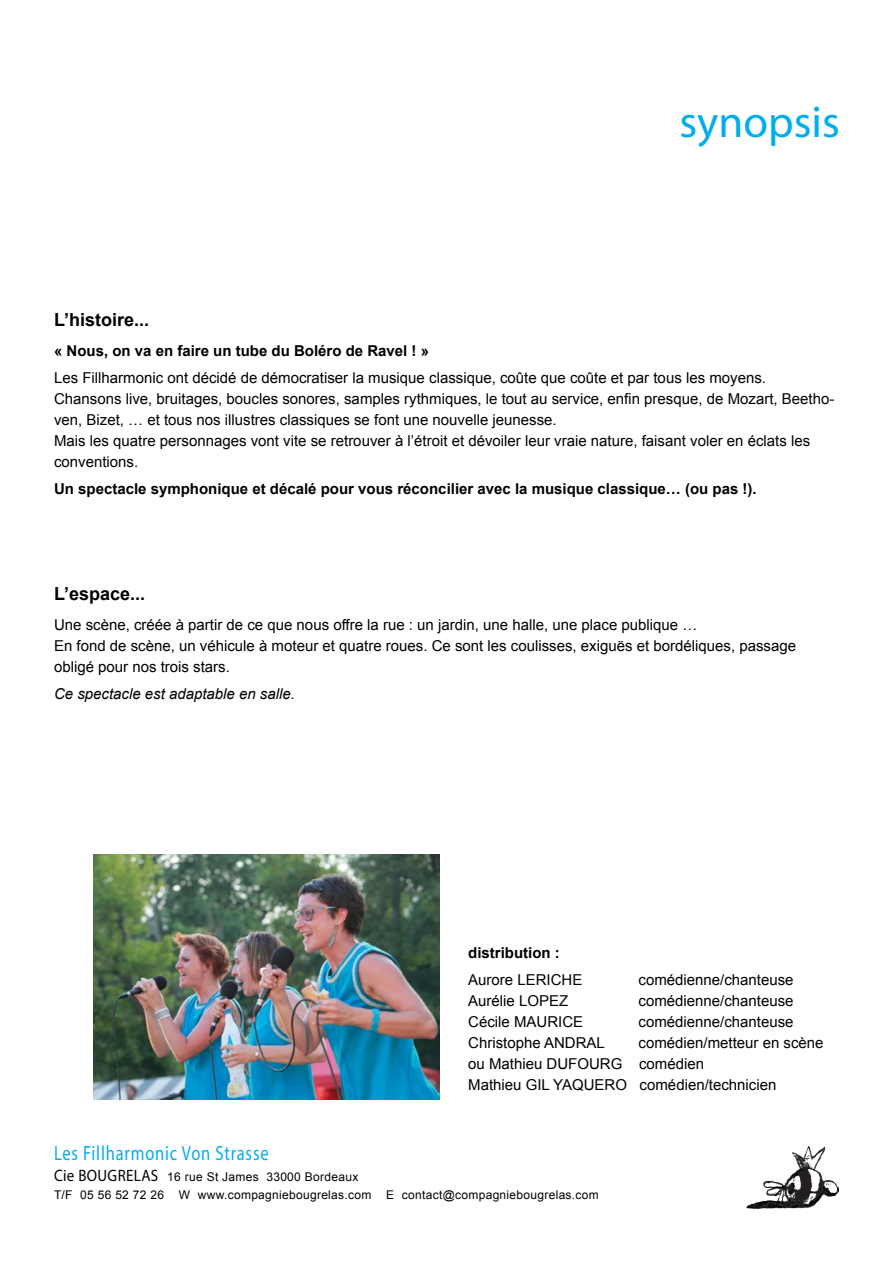
<style>
.page{position:relative;width:893px;height:1263px;background:#fff}
.page>*{position:absolute;margin:0;border:0;box-sizing:border-box;transform-origin:0 0}
.t1{font:45px "Myriad Pro";color:#00aeef}
.t2{font:20.7px "Myriad Pro";letter-spacing:.05em;color:#00aeef;scale:.8 1}
.t3{font:700 18px "Arial";color:#000}
.t4{font:15px/21px "Arial";color:#000}
.t5{font:700 15px "Arial";color:#000}
.t6{font:italic 15px "Arial";color:#000}
.t7{font:12px/18px "Arial";letter-spacing:.025em;color:#000}
.s1{font-family:"Myriad Pro";font-size:16.5px}
</style>
<div class="page">
<img style="left:746px;top:1146px;width:93px;height:63px">
<img style="left:94px;top:855px;width:346px;height:245px">
<h1 class="t1" style="left:679px;top:94px;width:162px">synopsis</h1>
<p class="t3" style="left:54px;top:307px;width:97px">L’histoire...</p>
<p class="t5" style="left:54px;top:340px;width:377px">« Nous, on va en faire un tube du Boléro de Ravel ! »</p>
<p class="t4" style="left:54px;top:367px;width:782px">Les Fillharmonic ont décidé de démocratiser la musique classique, coûte que coûte et par tous les moyens.<br>Chansons live, bruitages, boucles sonores, samples rythmiques, le tout au service, enfin presque, de Mozart, Beetho&shy;ven, Bizet, … et tous nos illustres classiques se font une nouvelle jeunesse.<br>Mais les quatre personnages vont vite se retrouver à l’étroit et dévoiler leur vraie nature, faisant voler en éclats les conventions.</p>
<p class="t5" style="left:54px;top:478px;width:704px">Un spectacle symphonique et décalé pour vous réconcilier avec la musique classique… (ou pas !).</p>
<p class="t3" style="left:54px;top:582px;width:93px">L’espace...</p>
<p class="t4" style="left:54px;top:614px;width:744px">Une scène, créée à partir de ce que nous offre la rue : un jardin, une halle, une place publique …<br>En fond de scène, un véhicule à moteur et quatre roues. Ce sont les coulisses, exiguës et bordéliques, passage obligé pour nos trois stars.</p>
<p class="t6" style="left:54px;top:684px;width:242px">Ce spectacle est adaptable en salle.</p>
<p class="t5" style="left:468px;top:943px;width:93px">distribution :</p>
<p class="t4" style="left:468px;top:970px;width:116px">Aurore LERICHE</p>
<p class="t4" style="left:638px;top:970px;width:157px">comédienne/chanteuse</p>
<p class="t4" style="left:468px;top:991px;width:102px">Aurélie LOPEZ</p>
<p class="t4" style="left:638px;top:991px;width:157px">comédienne/chanteuse</p>
<p class="t4" style="left:468px;top:1012px;width:117px">Cécile MAURICE</p>
<p class="t4" style="left:638px;top:1012px;width:157px">comédienne/chanteuse</p>
<p class="t4" style="left:468px;top:1033px;width:138px">Christophe ANDRAL</p>
<p class="t4" style="left:468px;top:1033px;width:357px;text-indent:170px">comédien/metteur en scène ou Mathieu DUFOURG comédien<br>Mathieu GIL YAQUERO comédien/technicien</p>
<h2 class="t2" style="left:54px;top:1141px;width:270px">Les Fillharmonic Von Strasse</h2>
<p class="t7" style="left:54px;top:1168px;width:546px"><span class="s1">Cie BOUGRELAS</span> 16 rue St James 33000 Bordeaux<br>T/F 05 56 52 72 26 W www.compagniebougrelas.com E contact@compagniebougrelas.com</p>
</div>
